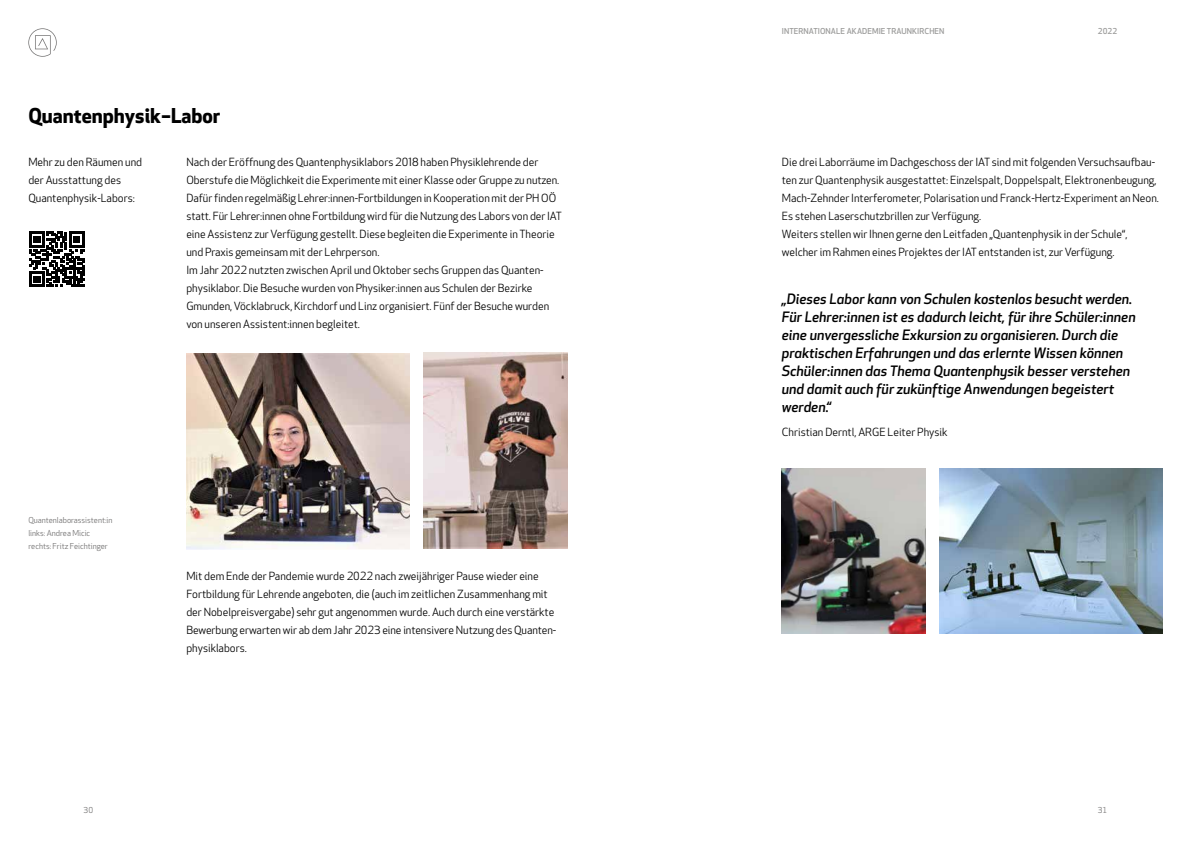
<style>
.page{position:relative;width:1191px;height:842px;background:#fff}
.page>*{position:absolute;margin:0;border:0;box-sizing:border-box;transform-origin:0 0}
.t1{font:700 20px "Apex New";color:#000}
.t2{font:italic 500 14px/18px "Apex New";color:#000}
.t3{font:11px/18px "Apex New";color:#000}
.t4{font:8px/13px "Apex New";color:#706f6f}
.t5{font:500 8px "Apex New";letter-spacing:.01em;color:#9d9d9c}
</style>
<div class="page">
<svg style="left:28px;top:28px;width:29px;height:29px"></svg>
<img style="left:423px;top:352px;width:144px;height:196px">
<img style="left:186px;top:353px;width:223px;height:196px">
<svg style="left:29px;top:232px;width:55px;height:55px"></svg>
<img style="left:782px;top:468px;width:143px;height:166px">
<img style="left:939px;top:468px;width:223px;height:166px">
<p class="t5" style="left:782px;top:27px;width:164px">INTERNATIONALE AKADEMIE TRAUNKIRCHEN</p>
<p class="t5" style="left:1097px;top:27px;width:21px">2022</p>
<h1 class="t1" style="left:28px;top:104px;width:193px">Quantenphysik–Labor</h1>
<p class="t3" style="left:186px;top:154px;width:377px">Nach der Eröffnung des Quantenphysiklabors 2018 haben Physiklehrende der Oberstufe die Möglichkeit die Experimente mit einer Klasse oder Gruppe zu nutzen.<br>Dafür finden regelmäßig Lehrer:innen-Fortbildungen in Kooperation mit der PH OÖ statt. Für Lehrer:innen ohne Fortbildung wird für die Nutzung des Labors von der IAT eine Assistenz zur Verfügung gestellt. Diese begleiten die Experimente in Theorie und Praxis gemeinsam mit der Lehrperson.<br>Im Jahr 2022 nutzten zwischen April und Oktober sechs Gruppen das Quanten&shy;physiklabor. Die Besuche wurden von Physiker:innen aus Schulen der Bezirke Gmunden, Vöcklabruck, Kirchdorf und Linz organisiert. Fünf der Besuche wurden von unseren Assistent:innen begleitet.</p>
<p class="t3" style="left:28px;top:154px;width:115px">Mehr zu den Räumen und der Ausstattung des<br>Quantenphysik-Labors:</p>
<p class="t3" style="left:782px;top:154px;width:378px">Die drei Laborräume im Dachgeschoss der IAT sind mit folgenden Versuchsaufbau&shy;ten zur Quantenphysik ausgestattet: Einzelspalt, Doppelspalt, Elektronenbeugung, Mach-Zehnder Interferometer, Polarisation und Franck-Hertz-Experiment an Neon.<br>Es stehen Laserschutzbrillen zur Verfügung.<br>Weiters stellen wir Ihnen gerne den Leitfaden „Quantenphysik in der Schule“, welcher im Rahmen eines Projektes der IAT entstanden ist, zur Verfügung.</p>
<p class="t2" style="left:782px;top:291px;width:355px">„Dieses Labor kann von Schulen kostenlos besucht werden.<br>Für Lehrer:innen ist es dadurch leicht, für ihre Schüler:innen eine unvergessliche Exkursion zu organisieren. Durch die praktischen Erfahrungen und das erlernte Wissen können Schüler:innen das Thema Quantenphysik besser verstehen und damit auch für zukünftige Anwendungen begeistert werden.“</p>
<p class="t3" style="left:782px;top:424px;width:167px">Christian Derntl, ARGE Leiter Physik</p>
<p class="t4" style="left:28px;top:514px;width:86px">Quantenlaborassistent:in links: Andrea Micic rechts: Fritz Feichtinger</p>
<p class="t3" style="left:186px;top:568px;width:371px">Mit dem Ende der Pandemie wurde 2022 nach zweijähriger Pause wieder eine Fortbildung für Lehrende angeboten, die (auch im zeitlichen Zusammenhang mit der Nobelpreisvergabe) sehr gut angenommen wurde. Auch durch eine verstärkte Bewerbung erwarten wir ab dem Jahr 2023 eine intensivere Nutzung des Quanten&shy;physiklabors.</p>
<p class="t4" style="left:84px;top:804px;width:11px">30</p>
<p class="t4" style="left:1097px;top:804px;width:11px">31</p>
</div>
